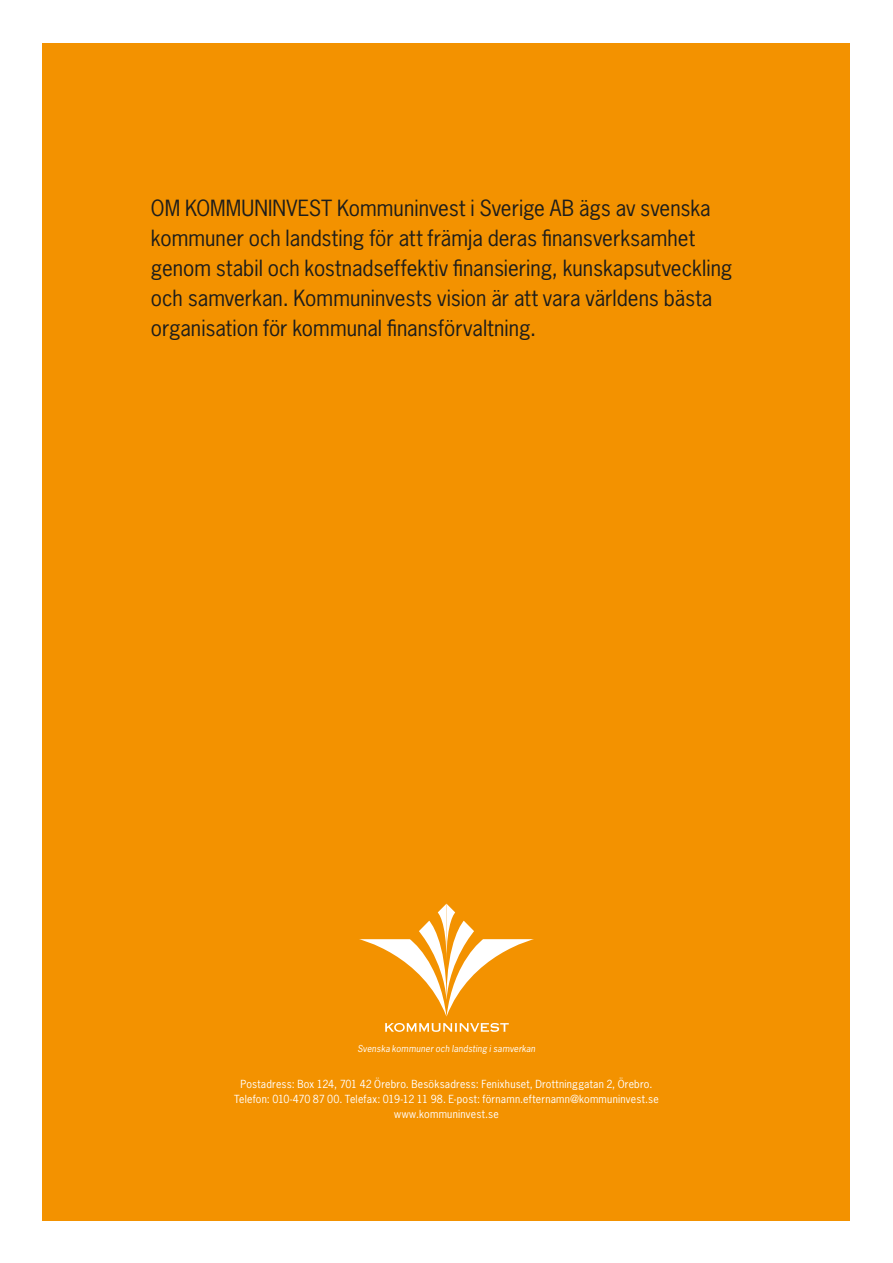
<style>
.page{position:relative;width:893px;height:1263px;background:#fff}
.page>*{position:absolute;margin:0;border:0;box-sizing:border-box;transform-origin:0 0}
.t1{font:21px/30px "News Gothic Std";color:#1d1d1b}
.t2{font:10.5px/15px "News Gothic Std";letter-spacing:.02em;color:#fff;text-align:center}
.t3{font:italic 9px "News Gothic Std";letter-spacing:.02em;color:#fff}
</style>
<div class="page">
<div style="left:43px;top:43px;width:807px;height:1177px;background:#f39200"></div>
<svg style="left:359px;top:904px;width:175px;height:112px"></svg>
<svg style="left:385px;top:1023px;width:124px;height:9px"></svg>
<p class="t1" style="left:151px;top:193px;width:583px">OM KOMMUNINVEST Kommuninvest i Sverige AB ägs av svenska kommuner och landsting för att främja deras finansverksamhet genom stabil och kostnadseffektiv finansiering, kunskapsutveckling och samverkan. Kommuninvests vision är att vara världens bästa organisation för kommunal finansförvaltning.</p>
<p class="t3" style="left:358px;top:1042px;width:179px">Svenska kommuner och landsting i samverkan</p>
<p class="t2" style="left:234px;top:1076px;width:426px">Postadress: Box 124, 701 42 Örebro. Besöksadress: Fenixhuset, Drottninggatan 2, Örebro.<br>Telefon: 010-470 87 00. Telefax: 019-12 11 98. E-post: förnamn.efternamn@kommuninvest.se www.kommuninvest.se</p>
</div>
